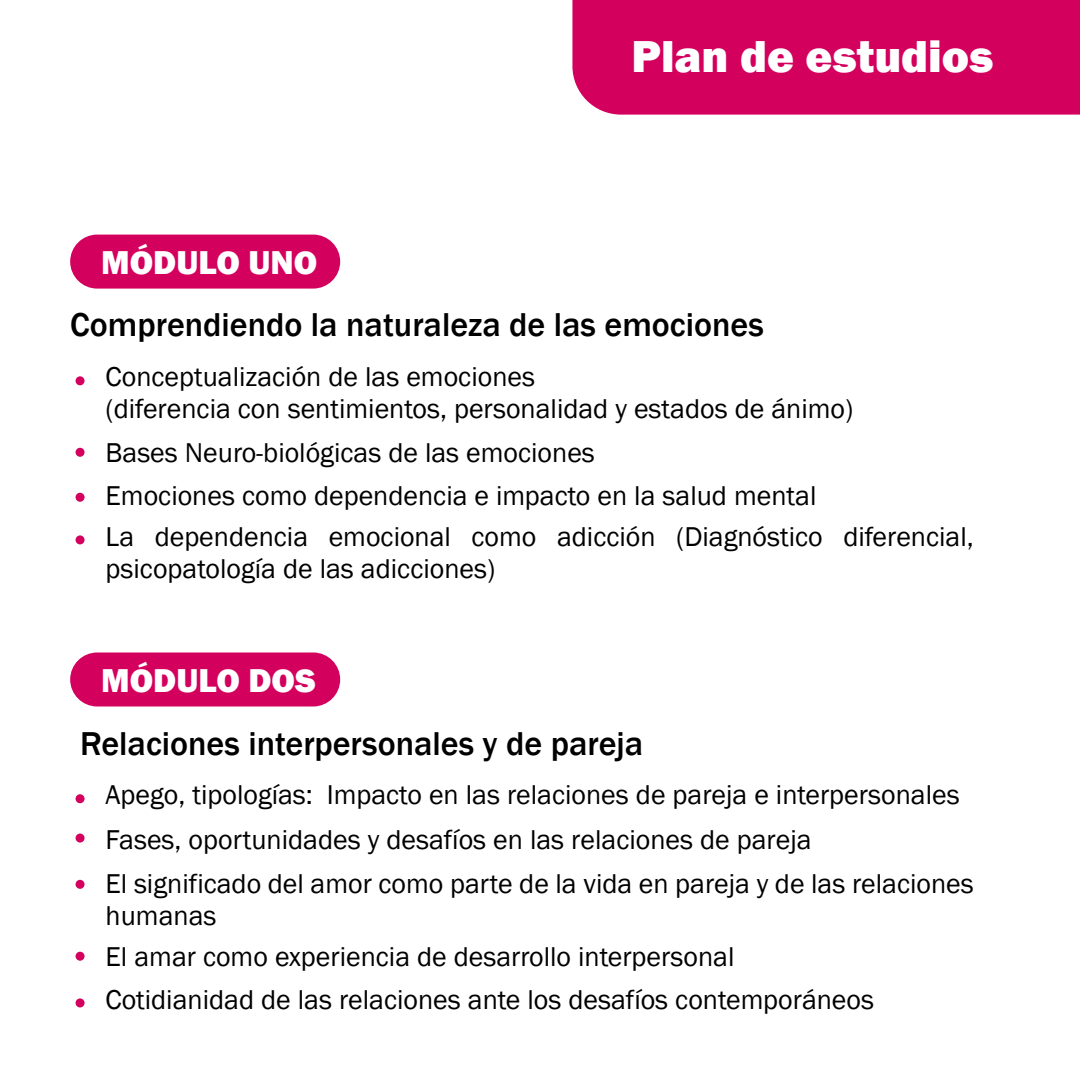
<style>
.page{position:relative;width:1080px;height:1080px;background:#fff}
.page>*{position:absolute;margin:0;border:0;box-sizing:border-box;transform-origin:0 0}
.t1{font:800 46px "Franklin Gothic";color:#fff}
.t2{font:500 34px "Franklin Gothic";color:#000}
.t3{font:800 34px "Franklin Gothic";color:#fff}
.t4{font:28px/42.4px "Franklin Gothic";color:#000}
</style>
<div class="page">
<div style="left:572px;top:0;width:508px;height:115px;background:#d4005e"></div>
<div style="left:70px;top:235px;width:270px;height:54px;background:#d4005e;border-radius:27px"></div>
<div style="left:76px;top:376px;width:9px;height:9px;background:#d4005e;border-radius:50%"></div>
<div style="left:76px;top:448px;width:9px;height:9px;background:#d4005e;border-radius:50%"></div>
<div style="left:76px;top:493px;width:9px;height:9px;background:#d4005e;border-radius:50%"></div>
<div style="left:76px;top:535px;width:9px;height:9px;background:#d4005e;border-radius:50%"></div>
<div style="left:70px;top:652px;width:270px;height:54px;background:#d4005e;border-radius:27px"></div>
<div style="left:76px;top:794px;width:9px;height:9px;background:#d4005e;border-radius:50%"></div>
<div style="left:76px;top:834px;width:9px;height:9px;background:#d4005e;border-radius:50%"></div>
<div style="left:76px;top:880px;width:9px;height:9px;background:#d4005e;border-radius:50%"></div>
<div style="left:76px;top:952px;width:9px;height:9px;background:#d4005e;border-radius:50%"></div>
<div style="left:76px;top:998px;width:9px;height:9px;background:#d4005e;border-radius:50%"></div>
<p class="t3" style="left:101px;top:241px;width:218px">MÓDULO UNO</p>
<h1 class="t1" style="left:632px;top:27px;width:364px">Plan de estudios</h1>
<p class="t2" style="left:70px;top:304px;width:695px">Comprendiendo la naturaleza de las emociones</p>
<p class="t4" style="left:106px;top:361px;width:749px;line-height:32px">Conceptualización de las emociones<br>(diferencia con sentimientos, personalidad y estados de ánimo)</p>
<p class="t4" style="left:106px;top:432px;width:870px">Bases Neuro-biológicas de las emociones<br>Emociones como dependencia e impacto en la salud mental<br>La dependencia emocional como adicción (Diagnóstico diferencial,</p>
<p class="t4" style="left:106px;top:548px;width:391px">psicopatología de las adicciones)</p>
<p class="t3" style="left:101px;top:658px;width:216px">MÓDULO DOS</p>
<p class="t2" style="left:80px;top:723px;width:565px">Relaciones interpersonales y de pareja</p>
<p class="t4" style="left:106px;top:773px;width:870px;line-height:44.7px">Apego, tipologías: Impacto en las relaciones de pareja e interpersonales<br>Fases, oportunidades y desafíos en las relaciones de pareja<br>El significado del amor como parte de la vida en pareja y de las relaciones</p>
<p class="t4" style="left:106px;top:895px;width:770px;line-height:42px">humanas<br>El amar como experiencia de desarrollo interpersonal<br>Cotidianidad de las relaciones ante los desafíos contemporáneos</p>
</div>
